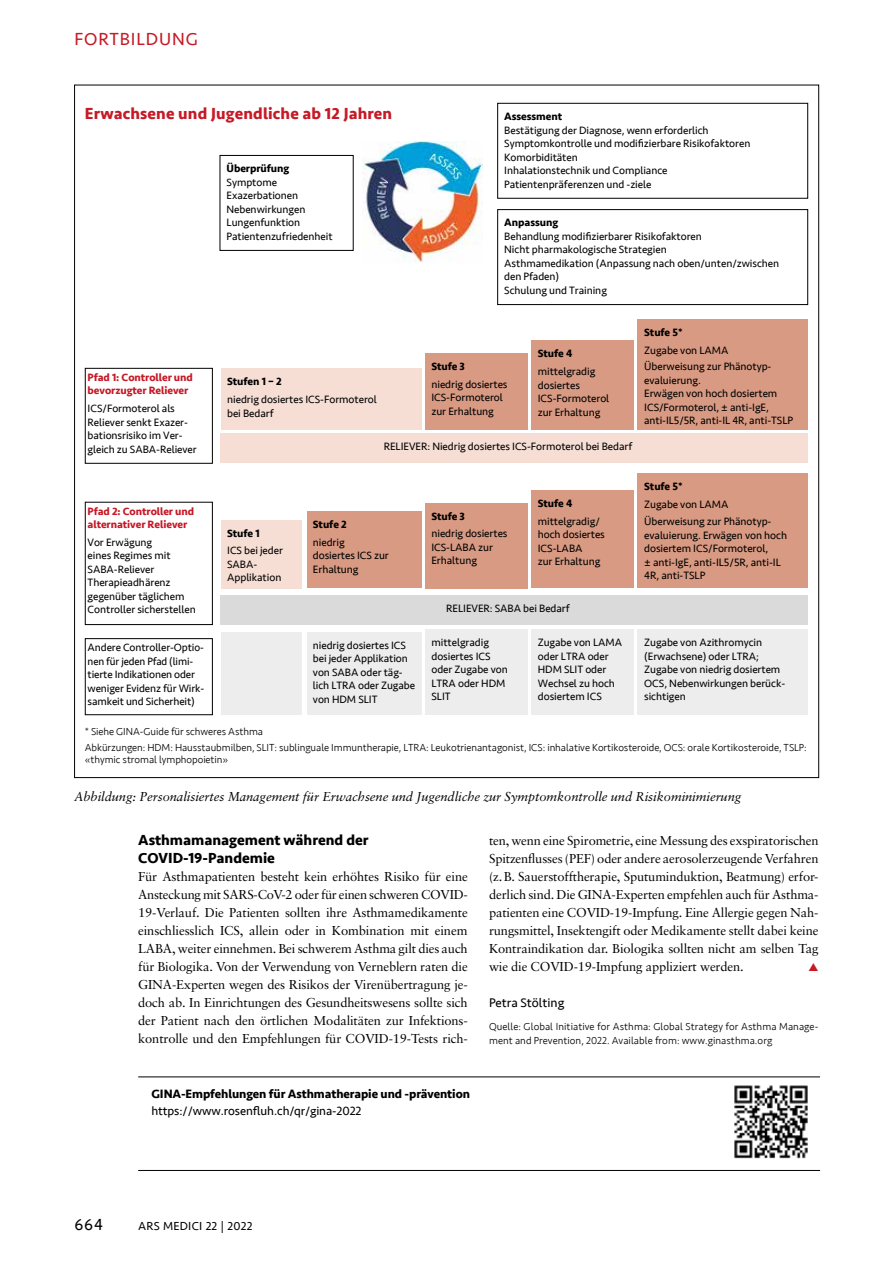
<style>
.page{position:relative;width:893px;height:1263px;background:#fff}
.page>*{position:absolute;margin:0;border:0;box-sizing:border-box;transform-origin:0 0}
.t1{font:18px "Seravek";letter-spacing:.05em;color:#c61a27}
.t2{font:700 16.5px "Seravek";letter-spacing:.01em;color:#c61a27}
.t3{font:16.5px "Seravek";color:#000}
.t4{font:700 15px/18px "Seravek";color:#000}
.t5{font:12.9px/18px "Sabon";letter-spacing:-.01em;color:#000;text-align:justify}
.t6{font:italic 12.9px "Sabon";letter-spacing:-.005em;color:#000}
.t7{font:12.9px "Seravek";color:#000}
.t8{font:700 12.45px "Seravek";letter-spacing:-.005em;color:#000}
.t9{font:12.45px "Seravek";letter-spacing:-.005em;color:#000}
.t10{font:12px "Seravek";letter-spacing:.02em;color:#000}
.t11{font:10.95px/13.5px "Seravek";letter-spacing:-.005em;color:#000}
.t12{font:700 10.95px "Seravek";letter-spacing:-.005em;color:#000}
.t13{font:700 10.95px/13.5px "Seravek";letter-spacing:-.005em;color:#c61a27}
.t14{font:300 10.5px/13.8px "Seravek";letter-spacing:-.005em;color:#000}
</style>
<div class="page">
<div style="left:220px;top:155px;width:133px;height:96px;border:1px solid #000"></div>
<div style="left:85px;top:502px;width:128px;height:123px;border:1px solid #000"></div>
<div style="left:85px;top:368px;width:128px;height:95px;border:1px solid #000"></div>
<div style="left:85px;top:638px;width:128px;height:77px;border:1px solid #000"></div>
<div style="left:221px;top:369px;width:200px;height:61px;background:#f6ded5"></div>
<div style="left:221px;top:520px;width:81px;height:68px;background:#f6ded5"></div>
<div style="left:221px;top:632px;width:81px;height:83px;background:#ededed"></div>
<div style="left:307px;top:512px;width:114px;height:76px;background:#d89a83"></div>
<div style="left:307px;top:632px;width:114px;height:83px;background:#ededed"></div>
<div style="left:425px;top:503px;width:102px;height:85px;background:#d89a83"></div>
<div style="left:425px;top:630px;width:102px;height:85px;background:#ededed"></div>
<div style="left:531px;top:490px;width:102px;height:98px;background:#d89a83"></div>
<div style="left:531px;top:630px;width:102px;height:85px;background:#ededed"></div>
<div style="left:638px;top:473px;width:170px;height:115px;background:#d89a83"></div>
<div style="left:638px;top:630px;width:170px;height:85px;background:#ededed"></div>
<div style="left:221px;top:433px;width:587px;height:30px;background:#f6ded5"></div>
<div style="left:221px;top:595px;width:587px;height:30px;background:#dadada"></div>
<div style="left:425px;top:353px;width:102px;height:77px;background:#d89a83"></div>
<div style="left:531px;top:341px;width:102px;height:89px;background:#d89a83"></div>
<div style="left:638px;top:319px;width:170px;height:111px;background:#d89a83"></div>
<div style="left:497px;top:209px;width:311px;height:96px;border:1px solid #000"></div>
<div style="left:497px;top:103px;width:311px;height:95px;border:1px solid #000"></div>
<img style="left:363px;top:142px;width:120px;height:120px">
<hr style="left:138px;top:1170px;width:682px;height:1px;background:#000">
<hr style="left:138px;top:1076px;width:682px;height:1px;background:#000">
<img style="left:734px;top:1085px;width:74px;height:74px">
<h1 class="t1" style="left:74px;top:25px;width:125px">FORTBILDUNG</h1>
<h2 class="t2" style="left:85px;top:100px;width:309px">Erwachsene und Jugendliche ab 12 Jahren</h2>
<p class="t12" style="left:227px;top:160px;width:64px">Überprüfung</p>
<p class="t11" style="left:227px;top:175px;width:108px">Symptome<br>Exazerbationen<br>Nebenwirkungen<br>Lungenfunktion<br>Patientenzufriedenheit</p>
<p class="t12" style="left:504px;top:108px;width:59px">Assessment</p>
<p class="t11" style="left:504px;top:123px;width:248px">Bestätigung der Diagnose, wenn erforderlich Symptomkontrolle und modifizierbare Risikofaktoren Komorbiditäten<br>Inhalationstechnik und Compliance Patientenpräferenzen und -ziele</p>
<p class="t12" style="left:504px;top:214px;width:55px">Anpassung</p>
<p class="t11" style="left:504px;top:229px;width:276px">Behandlung modifizierbarer Risikofaktoren<br>Nicht pharmakologische Strategien<br>Asthmamedikation (Anpassung nach oben/unten/zwischen den Pfaden)<br>Schulung und Training</p>
<p class="t13" style="left:88px;top:370px;width:107px">Pfad 1: Controller und bevorzugter Reliever</p>
<p class="t11" style="left:88px;top:402px;width:111px">ICS/Formoterol als<br>Reliever senkt Exazer&shy;bationsrisiko im Ver&shy;gleich zu SABA-Reliever</p>
<p class="t13" style="left:88px;top:504px;width:108px">Pfad 2: Controller und alternativer Reliever</p>
<p class="t11" style="left:88px;top:535px;width:110px">Vor Erwägung<br>eines Regimes mit<br>SABA-Reliever<br>Therapieadhärenz gegenüber täglichem<br>Controller sicherstellen</p>
<p class="t11" style="left:88px;top:641px;width:118px">Andere Controller-Optio&shy;nen für jeden Pfad (limi&shy;tierte Indikationen oder weniger Evidenz für Wirk&shy;samkeit und Sicherheit)</p>
<p class="t12" style="left:227px;top:373px;width:56px">Stufen 1 – 2</p>
<p class="t11" style="left:227px;top:393px;width:151px">niedrig dosiertes ICS-Formoterol bei Bedarf</p>
<p class="t12" style="left:431px;top:358px;width:35px">Stufe 3</p>
<p class="t11" style="left:431px;top:377px;width:78px">niedrig dosiertes<br>ICS-Formoterol zur Erhaltung</p>
<p class="t12" style="left:538px;top:345px;width:36px">Stufe 4</p>
<p class="t11" style="left:538px;top:365px;width:73px">mittelgradig dosiertes<br>ICS-Formoterol zur Erhaltung</p>
<p class="t12" style="left:227px;top:524px;width:34px">Stufe 1</p>
<p class="t11" style="left:227px;top:544px;width:57px">ICS bei jeder<br>SABA-<br>Applikation</p>
<p class="t11" style="left:384px;top:439px;width:250px">RELIEVER: Niedrig dosiertes ICS-Formoterol bei Bedarf</p>
<p class="t12" style="left:313px;top:516px;width:35px">Stufe 2</p>
<p class="t11" style="left:313px;top:535px;width:78px">niedrig dosiertes ICS zur<br>Erhaltung</p>
<p class="t11" style="left:313px;top:638px;width:104px">niedrig dosiertes ICS bei jeder Applikation von SABA oder täg&shy;lich LTRA oder Zugabe von HDM SLIT</p>
<p class="t12" style="left:431px;top:507px;width:35px">Stufe 3</p>
<p class="t11" style="left:431px;top:527px;width:78px">niedrig dosiertes<br>ICS-LABA zur<br>Erhaltung</p>
<p class="t12" style="left:538px;top:494px;width:36px">Stufe 4</p>
<p class="t11" style="left:538px;top:514px;width:69px">mittelgradig/ hoch dosiertes<br>ICS-LABA<br>zur Erhaltung</p>
<p class="t11" style="left:446px;top:601px;width:125px">RELIEVER: SABA bei Bedarf</p>
<p class="t11" style="left:431px;top:636px;width:78px">mittelgradig dosiertes ICS oder Zugabe von<br>LTRA oder HDM<br>SLIT</p>
<p class="t11" style="left:538px;top:636px;width:86px">Zugabe von LAMA oder LTRA oder<br>HDM SLIT oder<br>Wechsel zu hoch dosiertem ICS</p>
<p class="t12" style="left:644px;top:324px;width:40px">Stufe 5*</p>
<p class="t11" style="left:644px;top:342px;width:129px;line-height:16.6px">Zugabe von LAMA<br>Überweisung zur Phänotyp-</p>
<p class="t11" style="left:644px;top:373px;width:150px">evaluierung.<br>Erwägen von hoch dosiertem<br>ICS/Formoterol, ± anti-IgE, anti-IL5/5R, anti-IL 4R, anti-TSLP</p>
<p class="t12" style="left:644px;top:477px;width:40px">Stufe 5*</p>
<p class="t11" style="left:644px;top:495px;width:129px;line-height:17.7px">Zugabe von LAMA<br>Überweisung zur Phänotyp-</p>
<p class="t11" style="left:644px;top:528px;width:144px">evaluierung. Erwägen von hoch dosiertem ICS/Formoterol,<br>± anti-IgE, anti-IL5/5R, anti-IL<br>4R, anti-TSLP</p>
<p class="t11" style="left:644px;top:636px;width:143px">Zugabe von Azithromycin (Erwachsene) oder LTRA;<br>Zugabe von niedrig dosiertem<br>OCS, Nebenwirkungen berück&shy;sichtigen</p>
<p class="t14" style="left:85px;top:723px;width:723px;line-height:16.2px">* Siehe GINA-Guide für schweres Asthma<br>Abkürzungen: HDM: Hausstaubmilben, SLIT: sublinguale Immuntherapie, LTRA: Leukotrienantagonist, ICS: inhalative Kortikosteroide, OCS: orale Kortikosteroide, TSLP:</p>
<p class="t14" style="left:85px;top:753px;width:145px">«thymic stromal lymphopoietin»</p>
<p class="t6" style="left:74px;top:789px;width:669px">Abbildung: Personalisiertes Management für Erwachsene und Jugendliche zur Symptomkontrolle und Risikominimierung</p>
<h3 class="t4" style="left:138px;top:831px;width:232px">Asthmamanagement während der<br>COVID-19-Pandemie</h3>
<p class="t5" style="left:138px;top:868px;width:331px">Für Asthmapatienten besteht kein erhöhtes Risiko für eine Ansteckung mit SARS-CoV-2 oder für einen schweren COVID-19-Verlauf. Die Patienten sollten ihre Asthmamedikamente einschliesslich ICS, allein oder in Kombination mit einem LABA, weiter einnehmen. Bei schwerem Asthma gilt dies auch für Biologika. Von der Verwendung von Verneblern raten die GINA-Experten wegen des Risikos der Virenübertragung je&shy;doch ab. In Einrichtungen des Gesundheitswesens sollte sich der Patient nach den örtlichen Modalitäten zur Infektions&shy;kontrolle und den Empfehlungen für COVID-19-Tests rich-</p>
<p class="t8" style="left:151px;top:1083px;width:320px">GINA-Empfehlungen für Asthmatherapie und -prävention</p>
<p class="t9" style="left:151px;top:1101px;width:212px">https://www.rosenfluh.ch/qr/gina-2022</p>
<p class="t5" style="left:489px;top:832px;width:331px">ten, wenn eine Spirometrie, eine Messung des exspiratorischen Spitzenflusses (PEF) oder andere aerosolerzeugende Verfahren (z.B. Sauerstofftherapie, Sputuminduktion, Beatmung) erfor&shy;derlich sind. Die GINA-Experten empfehlen auch für Asthma&shy;patienten eine COVID-19-Impfung. Eine Allergie gegen Nah&shy;rungsmittel, Insektengift oder Medikamente stellt dabei keine Kontraindikation dar. Biologika sollten nicht am selben Tag wie die COVID-19-Impfung appliziert werden.</p>
<p class="t7" style="left:489px;top:993px;width:77px">Petra Stölting</p>
<p class="t14" style="left:489px;top:1019px;width:331px">Quelle: Global Initiative for Asthma: Global Strategy for Asthma Manage&shy;ment and Prevention, 2022. Available from: www.ginasthma.org</p>
<h2 class="t3" style="left:74px;top:1212px;width:30px">664</h2>
<p class="t10" style="left:138px;top:1217px;width:116px">ARS MEDICI 22 | 2022</p>
</div>
